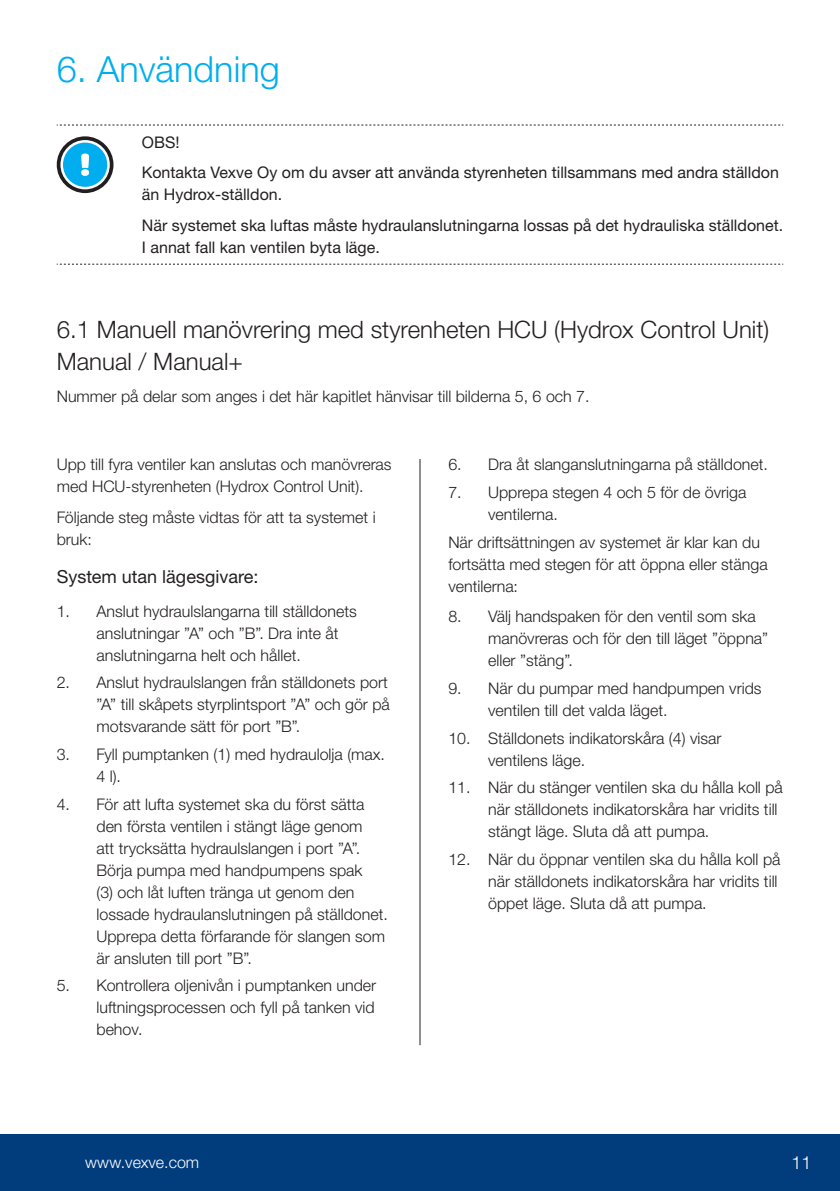
<style>
.page{position:relative;width:840px;height:1191px;background:#fff}
.page>*{position:absolute;margin:0;border:0;box-sizing:border-box;transform-origin:0 0}
.t1{font:300 36px "Helvetica Neue LTW1 G";color:#00aeef}
.t2{font:300 24px/32px "Helvetica Neue LTW1 G";color:#231f20}
.t3{font:18px "Helvetica Neue LTW1 G";color:#231f20}
.t4{font:300 18px "Helvetica Neue LTW1 G";color:#fff}
.t5{font:300 16px/22px "Helvetica Neue LTW1 G";color:#231f20}
.t6{font:16px/30.4px "Helvetica Neue LTW1 G";color:#231f20}
.t7{font:300 16px "Helvetica Neue LTW1 G";color:#fff}
</style>
<div class="page">
<div style="left:0;top:1134px;width:839px;height:57px;background:#013d7d"></div>
<svg style="left:57px;top:125px;width:724px;height:1px"></svg>
<svg style="left:57px;top:264px;width:724px;height:1px"></svg>
<svg style="left:57px;top:136px;width:56px;height:57px"></svg>
<hr style="left:419px;top:459px;width:1px;height:586px;background:#231f20">
<h1 class="t1" style="left:57px;top:48px;width:224px">6. Användning</h1>
<p class="t6" style="left:142px;top:127px;width:638px">OBS!<br>Kontakta Vexve Oy om du avser att använda styrenheten tillsammans med andra ställdon</p>
<p class="t6" style="left:142px;top:179px;width:642px">än Hydrox-ställdon.<br>När systemet ska luftas måste hydraulanslutningarna lossas på det hydrauliska ställdonet.</p>
<p class="t6" style="left:142px;top:232px;width:239px">I annat fall kan ventilen byta läge.</p>
<h2 class="t2" style="left:57px;top:314px;width:713px">6.1 Manuell manövrering med styrenheten HCU (Hydrox Control Unit)<br>Manual / Manual+</h2>
<p class="t5" style="left:57px;top:385px;width:534px">Nummer på delar som anges i det här kapitlet hänvisar till bilderna 5, 6 och 7.</p>
<p class="t5" style="left:57px;top:454px;width:336px">Upp till fyra ventiler kan anslutas och manövreras med HCU-styrenheten (Hydrox Control Unit).</p>
<p class="t5" style="left:57px;top:506px;width:320px">Följande steg måste vidtas för att ta systemet i bruk:</p>
<p class="t3" style="left:57px;top:565px;width:203px">System utan lägesgivare:</p>
<p class="t5" style="left:96px;top:600px;width:262px;text-indent:-40px">1. Anslut hydraulslangarna till ställdonets anslutningar ”A” och ”B”. Dra inte åt anslutningarna helt och hållet.</p>
<p class="t5" style="left:96px;top:671px;width:295px;text-indent:-40px">2. Anslut hydraulslangen från ställdonets port ”A” till skåpets styrplintsport ”A” och gör på motsvarande sätt för port ”B”.</p>
<p class="t5" style="left:96px;top:743px;width:290px;text-indent:-40px">3. Fyll pumptanken (1) med hydraulolja (max.<br>4 l).</p>
<p class="t5" style="left:96px;top:793px;width:293px;text-indent:-40px">4. För att lufta systemet ska du först sätta den första ventilen i stängt läge genom<br>att trycksätta hydraulslangen i port ”A”.<br>Börja pumpa med handpumpens spak<br>(3) och låt luften tränga ut genom den lossade hydraulanslutningen på ställdonet.<br>Upprepa detta förfarande för slangen som är ansluten till port ”B”.</p>
<p class="t5" style="left:96px;top:974px;width:281px;text-align:justify;text-indent:-40px">5. Kontrollera oljenivån i pumptanken under luftningsprocessen och fyll på tanken vid behov.</p>
<p class="t5" style="left:448px;top:454px;width:321px">6. Dra åt slanganslutningarna på ställdonet.</p>
<p class="t5" style="left:488px;top:481px;width:260px;text-indent:-40px">7. Upprepa stegen 4 och 5 för de övriga ventilerna.</p>
<p class="t5" style="left:448px;top:531px;width:321px">När driftsättningen av systemet är klar kan du fortsätta med stegen för att öppna eller stänga ventilerna:</p>
<p class="t5" style="left:488px;top:605px;width:281px;text-indent:-40px">8. Välj handspaken för den ventil som ska manövreras och för den till läget ”öppna” eller ”stäng”.</p>
<p class="t5" style="left:488px;top:677px;width:275px;text-indent:-40px">9. När du pumpar med handpumpen vrids ventilen till det valda läget.</p>
<p class="t5" style="left:488px;top:727px;width:235px;text-indent:-40px">10. Ställdonets indikatorskåra (4) visar ventilens läge.</p>
<p class="t5" style="left:488px;top:776px;width:296px;text-indent:-40px">11. När du stänger ventilen ska du hålla koll på när ställdonets indikatorskåra har vridits till stängt läge. Sluta då att pumpa.</p>
<p class="t5" style="left:488px;top:848px;width:294px;text-indent:-40px">12. När du öppnar ventilen ska du hålla koll på när ställdonets indikatorskåra har vridits till öppet läge. Sluta då att pumpa.</p>
<p class="t7" style="left:85px;top:1152px;width:116px">www.vexve.com</p>
<p class="t4" style="left:791px;top:1151px;width:22px">11</p>
</div>
